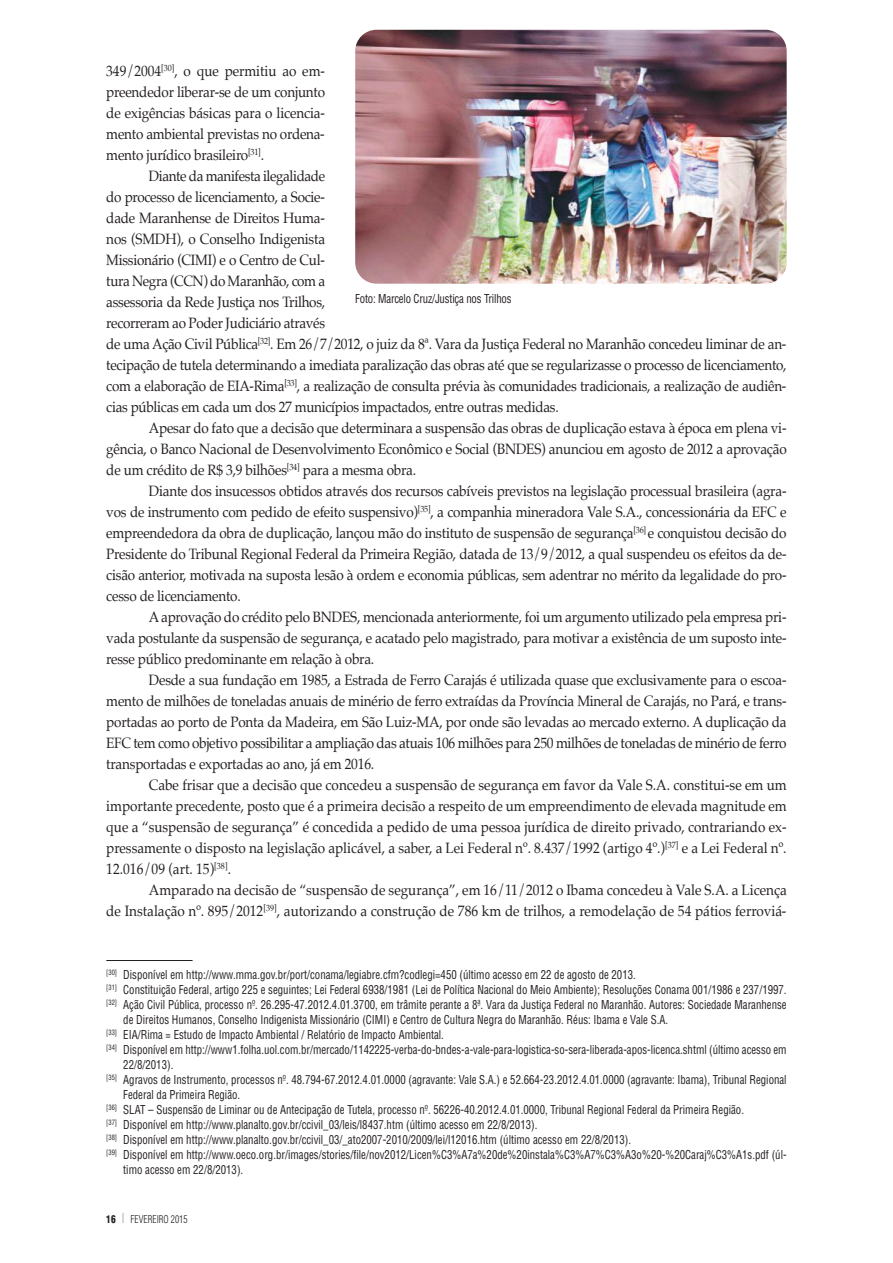
<style>
.page{position:relative;width:893px;height:1263px;background:#fff}
.page>*{position:absolute;margin:0;border:0;box-sizing:border-box;transform-origin:0 0}
.t1{font:15px/21px "Palatino";letter-spacing:-.02em;color:#241f1f;text-align:justify;scale:.9 1}
.t2{font:15px/21px "Palatino";color:#241f1f;text-align:right;scale:.9 1}
.t3{font:condensed 12px "Helvetica";color:#241f1f;scale:.9 1}
.t4{font:300 condensed 10.5px "Helvetica";color:#241f1f;scale:.9 1}
.s1{font-weight:900}
.s2{font-size:13.5px;color:#969698}
</style>
<div class="page">
<img style="left:355px;top:30px;width:432px;height:254px;border-radius:21px">
<hr style="left:106px;top:960px;width:87px;height:1px;background:#241f1f">
<p class="t1" style="left:106px;top:62px;width:245px">349/2004<sup>[30]</sup>, o que permitiu ao em&shy;preendedor liberar-se de um conjunto de exigências básicas para o licencia&shy;mento ambiental previstas no ordena&shy;mento jurídico brasileiro<sup>[31]</sup>.</p>
<p class="t1" style="left:106px;top:167px;width:757px;text-align:left;text-indent:43px">Diante da manifesta ilegalidade<br>do processo de licenciamento, a Socie-<br>dade Maranhense de Direitos Huma-<br>nos (SMDH), o Conselho Indigenista<br>Missionário (CIMI) e o Centro de Cul-<br>tura Negra (CCN) do Maranhão, com a<br>assessoria da Rede Justiça nos Trilhos,<br>recorreram ao Poder Judiciário através<br>de uma Ação Civil Pública<sup>[32]</sup>. Em 26/7/2012, o juiz da 8ª. Vara da Justiça Federal no Maranhão concedeu liminar de an&shy;tecipação de tutela determinando a imediata paralização das obras até que se regularizasse o processo de licenciamento, com a elaboração de EIA-Rima<sup>[33]</sup>, a realização de consulta prévia às comunidades tradicionais, a realização de audiên&shy;cias públicas em cada um dos 27 municípios impactados, entre outras medidas.</p>
<p class="t1" style="left:106px;top:419px;width:757px;text-indent:43px">Apesar do fato que a decisão que determinara a suspensão das obras de duplicação estava à época em plena vi&shy;gência, o Banco Nacional de Desenvolvimento Econômico e Social (BNDES) anunciou em agosto de 2012 a aprovação de um crédito de R$ 3,9 bilhões<sup>[34]</sup> para a mesma obra.</p>
<p class="t1" style="left:106px;top:482px;width:757px;text-indent:43px">Diante dos insucessos obtidos através dos recursos cabíveis previstos na legislação processual brasileira (agra&shy;vos de instrumento com pedido de efeito suspensivo)<sup>[35]</sup>, a companhia mineradora Vale S.A., concessionária da EFC e empreendedora da obra de duplicação, lançou mão do instituto de suspensão de segurança<sup>[36]</sup> e conquistou decisão do Presidente do Tribunal Regional Federal da Primeira Região, datada de 13/9/2012, a qual suspendeu os efeitos da de&shy;cisão anterior, motivada na suposta lesão à ordem e economia públicas, sem adentrar no mérito da legalidade do pro&shy;cesso de licenciamento.</p>
<p class="t1" style="left:106px;top:608px;width:757px;text-indent:43px">A aprovação do crédito pelo BNDES, mencionada anteriormente, foi um argumento utilizado pela empresa pri&shy;vada postulante da suspensão de segurança, e acatado pelo magistrado, para motivar a existência de um suposto inte&shy;resse público predominante em relação à obra.</p>
<p class="t1" style="left:106px;top:671px;width:757px;text-indent:43px">Desde a sua fundação em 1985, a Estrada de Ferro Carajás é utilizada quase que exclusivamente para o escoa&shy;mento de milhões de toneladas anuais de minério de ferro extraídas da Província Mineral de Carajás, no Pará, e trans&shy;portadas ao porto de Ponta da Madeira, em São Luiz-MA, por onde são levadas ao mercado externo. A duplicação da EFC tem como objetivo possibilitar a ampliação das atuais 106 milhões para 250 milhões de toneladas de minério de ferro transportadas e exportadas ao ano, já em 2016.</p>
<p class="t1" style="left:106px;top:776px;width:757px;text-indent:43px">Cabe frisar que a decisão que concedeu a suspensão de segurança em favor da Vale S.A. constitui-se em um importante precedente, posto que é a primeira decisão a respeito de um empreendimento de elevada magnitude em que a “suspensão de segurança” é concedida a pedido de uma pessoa jurídica de direito privado, contrariando ex&shy;pressamente o disposto na legislação aplicável, a saber, a Lei Federal nº. 8.437/1992 (artigo 4º.)<sup>[37]</sup> e a Lei Federal nº.<br>12.016/09 (art. 15)<sup>[38]</sup>.</p>
<p class="t2" style="left:106px;top:881px;width:757px">Amparado na decisão de “suspensão de segurança”, em 16/11/2012 o Ibama concedeu à Vale S.A. a Licença<br>de Instalação nº. 895/2012<sup>[39]</sup>, autorizando a construção de 786 km de trilhos, a remodelação de 54 pátios ferroviá-</p>
<p class="t3" style="left:355px;top:291px;width:175px">Foto: Marcelo Cruz/Justiça nos Trilhos</p>
<p class="t3" style="left:106px;top:968px;width:590px"><sup>[30]</sup> Disponível em http://www.mma.gov.br/port/conama/legiabre.cfm?codlegi=450 (último acesso em 22 de agosto de 2013.</p>
<p class="t3" style="left:106px;top:983px;width:757px"><sup>[31]</sup> Constituição Federal, artigo 225 e seguintes; Lei Federal 6938/1981 (Lei de Política Nacional do Meio Ambiente); Resoluções Conama 001/1986 e 237/1997.</p>
<p class="t3" style="left:106px;top:998px;width:757px"><sup>[32]</sup> Ação Civil Pública, processo nº. 26.295-47.2012.4.01.3700, em trâmite perante a 8ª. Vara da Justiça Federal no Maranhão. Autores: Sociedade Maranhense</p>
<p class="t3" style="left:123px;top:1013px;width:607px">de Direitos Humanos, Conselho Indigenista Missionário (CIMI) e Centro de Cultura Negra do Maranhão. Réus: Ibama e Vale S.A.</p>
<p class="t3" style="left:106px;top:1028px;width:377px"><sup>[33]</sup> EIA/Rima = Estudo de Impacto Ambiental / Relatório de Impacto Ambiental.</p>
<p class="t3" style="left:106px;top:1043px;width:757px"><sup>[34]</sup> Disponível em http://www1.folha.uol.com.br/mercado/1142225-verba-do-bndes-a-vale-para-logistica-so-sera-liberada-apos-licenca.shtml (último acesso em</p>
<p class="t3" style="left:123px;top:1058px;width:57px">22/8/2013).</p>
<p class="t3" style="left:106px;top:1073px;width:757px"><sup>[35]</sup> Agravos de Instrumento, processos nº. 48.794-67.2012.4.01.0000 (agravante: Vale S.A.) e 52.664-23.2012.4.01.0000 (agravante: Ibama), Tribunal Regional</p>
<p class="t3" style="left:123px;top:1088px;width:131px">Federal da Primeira Região.</p>
<p class="t3" style="left:106px;top:1103px;width:710px"><sup>[36]</sup> SLAT – Suspensão de Liminar ou de Antecipação de Tutela, processo nº. 56226-40.2012.4.01.0000, Tribunal Regional Federal da Primeira Região.</p>
<p class="t3" style="left:106px;top:1118px;width:481px"><sup>[37]</sup> Disponível em http://www.planalto.gov.br/ccivil_03/leis/l8437.htm (último acesso em 22/8/2013).</p>
<p class="t3" style="left:106px;top:1133px;width:585px"><sup>[38]</sup> Disponível em http://www.planalto.gov.br/ccivil_03/_ato2007-2010/2009/lei/l12016.htm (último acesso em 22/8/2013).</p>
<p class="t3" style="left:106px;top:1148px;width:757px"><sup>[39]</sup> Disponível em http://www.oeco.org.br/images/stories/file/nov2012/Licen%C3%A7a%20de%20instala%C3%A7%C3%A3o%20-%20Caraj%C3%A1s.pdf (úl-</p>
<p class="t3" style="left:123px;top:1163px;width:135px">timo acesso em 22/8/2013).</p>
<p class="t4" style="left:106px;top:1213px;width:92px"><span class="s1">16</span> <span class="s2">l</span> FEVEREIRO 2015</p>
</div>
